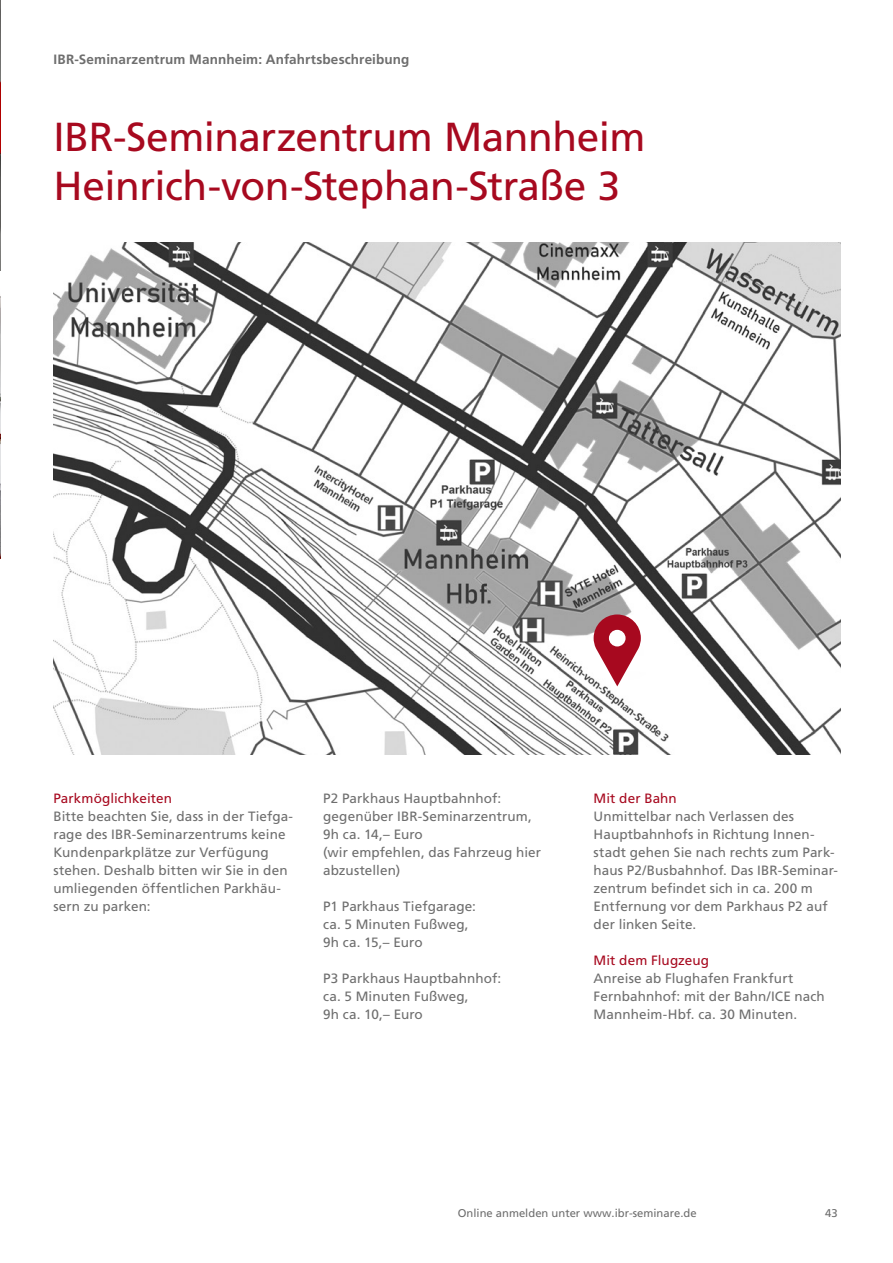
<style>
.page{position:relative;width:893px;height:1263px;background:#fff}
.page>*{position:absolute;margin:0;border:0;box-sizing:border-box;transform-origin:0 0}
.Subheadline_36pt{font:40.5px "Frutiger LT Pro";letter-spacing:-.01em;color:#a7091f}
.t1{font:13.5px/18px "Frutiger LT Pro";letter-spacing:.005em;color:#6e6e6e}
.Frutiger_Fließtext_9_10_pt{font:700 13.5px "Frutiger LT Pro";letter-spacing:.01em;color:#6e6e6e}
.t2{font:13.5px "Frutiger LT Pro";letter-spacing:.005em;color:#a7091f}
.t3{font:11.25px "Frutiger LT Pro";color:#6e6e6e}
</style>
<div class="page">
<img style="left:0;top:296px;width:1px;height:262px">
<img style="left:0;top:0;width:1px;height:270px">
<img style="left:54px;top:242px;width:786px;height:513px">
<svg style="left:594px;top:614px;width:47px;height:72px"></svg>
<p class="Frutiger_Fließtext_9_10_pt" style="left:54px;top:52px;width:358px">IBR-Seminarzentrum Mannheim: Anfahrtsbeschreibung</p>
<p class="Subheadline_36pt" style="left:54px;top:114px;width:593px">IBR-Seminarzentrum Mannheim</p>
<p class="Subheadline_36pt" style="left:54px;top:162px;width:568px">Heinrich-von-Stephan-Straße 3</p>
<p class="t2" style="left:54px;top:790px;width:120px">Parkmöglichkeiten</p>
<p class="t1" style="left:54px;top:807px;width:241px">Bitte beachten Sie, dass in der Tiefga&shy;rage des IBR-Seminarzentrums keine<br>Kundenparkplätze zur Verfügung stehen. Deshalb bitten wir Sie in den umliegenden öffentlichen Parkhäu&shy;sern zu parken:</p>
<p class="t1" style="left:323px;top:789px;width:180px">P2 Parkhaus Hauptbahnhof:</p>
<p class="t1" style="left:323px;top:807px;width:210px">gegenüber IBR-Seminarzentrum,</p>
<p class="t1" style="left:323px;top:825px;width:101px">9h ca. 14,– Euro</p>
<p class="t1" style="left:323px;top:843px;width:219px">(wir empfehlen, das Fahrzeug hier abzustellen)</p>
<p class="t1" style="left:323px;top:897px;width:154px">P1 Parkhaus Tiefgarage:</p>
<p class="t1" style="left:323px;top:915px;width:147px">ca. 5 Minuten Fußweg,</p>
<p class="t1" style="left:323px;top:933px;width:101px">9h ca. 15,– Euro</p>
<p class="t1" style="left:323px;top:969px;width:180px">P3 Parkhaus Hauptbahnhof: ca. 5 Minuten Fußweg,<br>9h ca. 10,– Euro</p>
<p class="t2" style="left:594px;top:790px;width:85px">Mit der Bahn</p>
<p class="t1" style="left:594px;top:807px;width:246px">Unmittelbar nach Verlassen des<br>Hauptbahnhofs in Richtung Innen&shy;stadt gehen Sie nach rechts zum Park&shy;haus P2/Busbahnhof. Das IBR-Seminar&shy;zentrum befindet sich in ca. 200 m<br>Entfernung vor dem Parkhaus P2 auf der linken Seite.</p>
<p class="t2" style="left:594px;top:952px;width:117px">Mit dem Flugzeug</p>
<p class="t1" style="left:594px;top:969px;width:201px">Anreise ab Flughafen Frankfurt</p>
<p class="t1" style="left:594px;top:987px;width:233px">Fernbahnhof: mit der Bahn/ICE nach<br>Mannheim-Hbf. ca. 30 Minuten.</p>
<p class="t3" style="left:458px;top:1206px;width:240px">Online anmelden unter www.ibr-seminare.de</p>
<p class="t3" style="left:825px;top:1206px;width:14px">43</p>
</div>
